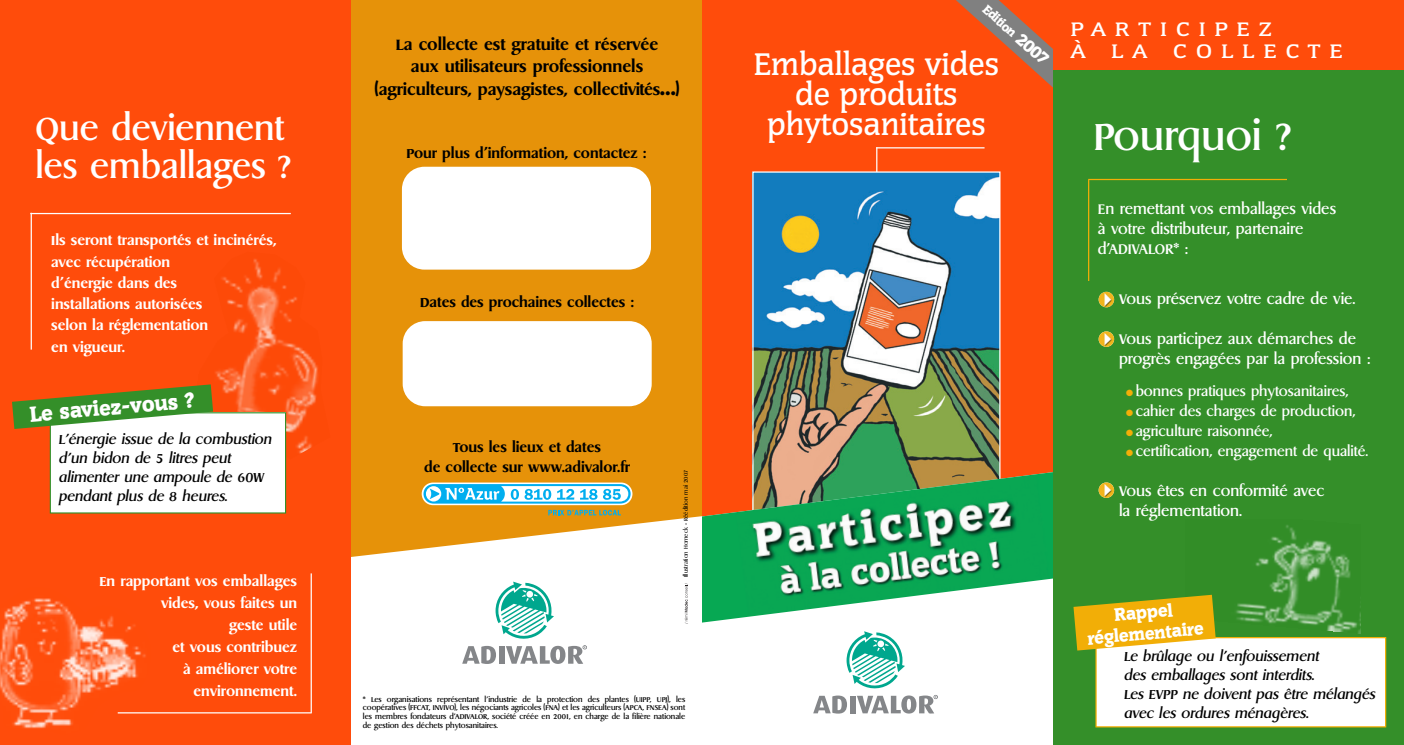
<style>
.page{position:relative;width:1404px;height:745px;background:#fff}
.page>*{position:absolute;margin:0;border:0;box-sizing:border-box;transform-origin:0 0}
.t1{font:500 47.5px "Dragon";color:#fff}
.t2{font:500 40px/38.8px "Dragon";color:#fff}
.t3{font:500 30px/30px "Congress";color:#fff;text-align:center}
.t4{font:800 21px "Congress";color:#fff}
.t5{font:700 18.75px/22.5px "Dragon";color:#000;text-align:center}
.t6{font:500 18.75px/22.5px "Congress";letter-spacing:.415em;color:#fff;scale:1.2 1}
.t7{font:500 17.5px/20px "Dragon";color:#fff}
.t8{font:800 17.5px/21px "Congress";color:#fff;text-align:center}
.t9{font:700 16.25px/21.2px "Dragon";color:#fff}
.t10{font:italic 500 16.25px/18.8px "Dragon";letter-spacing:-.005em;color:#000}
.t11{font:500 16.25px "Dragon";color:#fff}
.t12{font:700 16.25px/19.5px "Dragon";color:#000;text-align:center}
.t13{font:800 12.5px "Congress";color:#fff}
.t14{font:500 8.75px/8.8px "Dragon";color:#000;text-align:justify}
.t15{font:6.75px "Dragon";color:#000}
.s1{font-size:16.25px}
.s2{font-family:"Monotype Sorts";font-weight:400;font-size:8.75px;color:#f2ae07}
</style>
<div class="page">
<div style="left:351px;top:0;width:351px;height:556px;background:#e69209"></div>
<div style="left:702px;top:0;width:350px;height:469px;background:#ff4c0b"></div>
<svg style="left:813px;top:631px;width:124px;height:83px"></svg>
<hr style="left:876px;top:147px;width:108px;height:1px;background:#fff">
<hr style="left:876px;top:147px;width:1px;height:58px;background:#fff">
<img style="left:754px;top:173px;width:244px;height:296px">
<svg style="left:684px;top:583px;width:4px;height:40px"></svg>
<div style="left:402px;top:321px;width:249px;height:85px;background:#fff;border-radius:23px"></div>
<svg style="left:421px;top:482px;width:211px;height:23px"></svg>
<svg style="left:423px;top:484px;width:207px;height:19px"></svg>
<svg style="left:548px;top:509px;width:73px;height:6px"></svg>
<img style="left:702px;top:469px;width:350px;height:153px">
<svg style="left:950px;top:0;width:102px;height:96px;background:#d95b2d"></svg>
<div style="left:0;top:0;width:351px;height:744px;background:#ff4c0b"></div>
<hr style="left:30px;top:213px;width:261px;height:1px;background:#fff">
<hr style="left:31px;top:213px;width:1px;height:136px;background:#fff">
<img style="left:0;top:598px;width:152px;height:131px">
<div style="left:50px;top:412px;width:235px;height:100px;background:#fff"></div>
<div style="left:50px;top:412px;width:236px;height:101px;border:1px solid #348f29"></div>
<svg style="left:12px;top:252px;width:306px;height:207px"></svg>
<hr style="left:118px;top:711px;width:194px;height:2px;background:#fff">
<hr style="left:310px;top:573px;width:2px;height:139px;background:#fff">
<div style="left:1052px;top:0;width:351px;height:744px;background:#348f29"></div>
<hr style="left:1087px;top:180px;width:2px;height:101px;background:#f2ae07">
<hr style="left:1087px;top:179px;width:199px;height:1px;background:#f2ae07">
<div style="left:1052px;top:0;width:351px;height:70px;background:#ff4c0b"></div>
<img style="left:1098px;top:482px;width:15px;height:15px;border-radius:50%">
<img style="left:1098px;top:331px;width:15px;height:15px;border-radius:50%">
<img style="left:1098px;top:291px;width:15px;height:16px;border-radius:50%">
<img style="left:1215px;top:525px;width:144px;height:107px">
<div style="left:1095px;top:637px;width:290px;height:89px;background:#fff"></div>
<div style="left:1095px;top:636px;width:290px;height:91px;border:1px solid #f2ae07"></div>
<svg style="left:1073px;top:594px;width:142px;height:56px"></svg>
<div style="left:402px;top:167px;width:249px;height:102px;background:#fff;border-radius:22px"></div>
<svg style="left:462px;top:581px;width:124px;height:83px"></svg>
<h2 class="t2" style="left:36px;top:106px;width:257px">Que deviennent les emballages ?</h2>
<h3 class="t9" style="left:51px;top:229px;width:227px">Ils seront transportés et incinérés, avec récupération<br>d’énergie dans des<br>installations autorisées<br>selon la réglementation<br>en vigueur.</h3>
<h3 class="t4" style="left:29px;top:402px;width:167px;rotate:-5deg">Le saviez-vous ?</h3>
<h3 class="t10" style="left:59px;top:429px;width:214px">L’énergie issue de la combustion d’un bidon de 5 litres peut alimenter une ampoule de 60W pendant plus de 8 heures.</h3>
<h3 class="t9" style="left:99px;top:569px;width:199px;line-height:21.9px;text-align:right">En rapportant vos emballages vides, vous faites un<br>geste utile<br>et vous contribuez<br>à améliorer votre environnement.</h3>
<h3 class="t5" style="left:374px;top:32px;width:306px">La collecte est gratuite et réservée<br>aux utilisateurs professionnels (agriculteurs, paysagistes, collectivités…)</h3>
<h3 class="t12" style="left:406px;top:142px;width:241px">Pour plus d’information, contactez :</h3>
<h3 class="t12" style="left:420px;top:291px;width:215px">Dates des prochaines collectes :</h3>
<h3 class="t12" style="left:424px;top:436px;width:207px">Tous les lieux et dates<br>de collecte sur www.adivalor.fr</h3>
<p class="t15" style="left:681px;top:577px;width:109px;rotate:-90deg">Illustration Horneck - Réédition mai 2007</p>
<p class="t14" style="left:363px;top:693px;width:324px">* Les organisations représentant l’industrie de la protection des plantes (UIPP, UPJ), les coopératives (FFCAT, INVIVO), les négociants agricoles (FNA) et les agriculteurs (APCA, FNSEA) sont les membres fondateurs d’ADIVALOR, société créée en 2001, en charge de la filière nationale de gestion des déchets phytosanitaires.</p>
<h3 class="t13" style="left:989px;top:2px;width:84px;rotate:42deg">Edition <span class="s1">2007</span></h3>
<h3 class="t3" style="left:754px;top:49px;width:246px">Emballages vides de produits phytosanitaires</h3>
<h3 class="t6" style="left:1070px;top:18px;width:169px">PARTICIPEZ<br>À</h3>
<h3 class="t6" style="left:1111px;top:40px;width:31px">L A</h3>
<h3 class="t6" style="left:1172px;top:40px;width:143px">COLLECTE</h3>
<h1 class="t1" style="left:1093px;top:106px;width:200px">Pourquoi ?</h1>
<h3 class="t7" style="left:1097px;top:198px;width:240px">En remettant vos emballages vides à votre distributeur, partenaire d’ADIVALOR* :</h3>
<h3 class="t7" style="left:1118px;top:288px;width:238px">Vous préservez votre cadre de vie.</h3>
<h3 class="t7" style="left:1118px;top:328px;width:253px">Vous participez aux démarches de progrès engagées par la profession :</h3>
<h3 class="t11" style="left:1125px;top:380px;width:224px"><span class="s2">●</span> bonnes pratiques phytosanitaires,</h3>
<h3 class="t11" style="left:1125px;top:400px;width:231px"><span class="s2">●</span> cahier des charges de production,</h3>
<h3 class="t11" style="left:1125px;top:420px;width:148px"><span class="s2">●</span> agriculture raisonnée,</h3>
<h3 class="t11" style="left:1125px;top:440px;width:244px"><span class="s2">●</span> certification, engagement de qualité.</h3>
<h3 class="t7" style="left:1118px;top:479px;width:207px">Vous êtes en conformité avec la réglementation.</h3>
<h3 class="t8" style="left:1084px;top:606px;width:118px;rotate:-5deg">Rappel réglementaire</h3>
<h3 class="t10" style="left:1123px;top:645px;width:253px">Le brûlage ou l’enfouissement<br>des emballages sont interdits.<br>Les EVPP ne doivent pas être mélangés avec les ordures ménagères.</h3>
</div>
